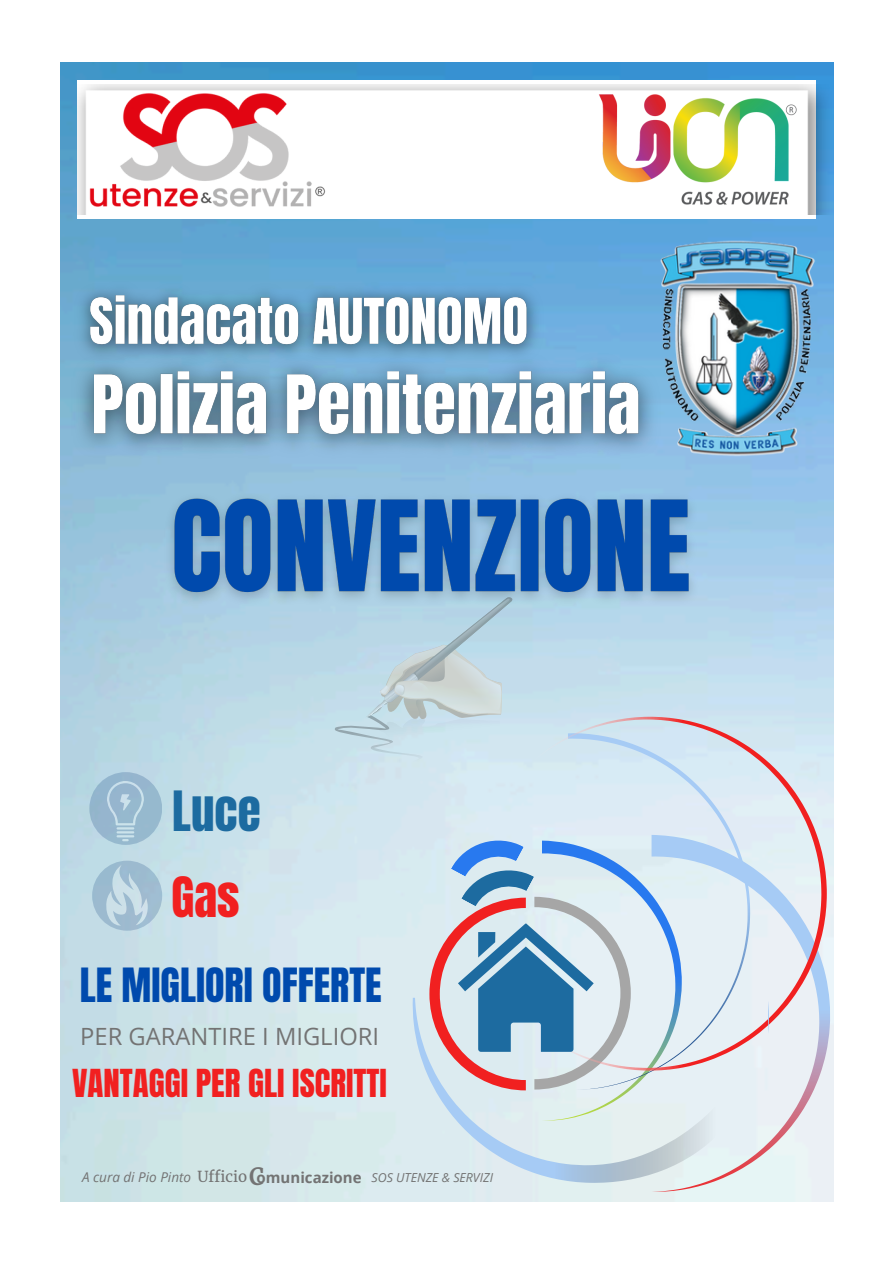
<style>
.page{position:relative;width:894px;height:1264px;background:#fff}
.page>*{position:absolute;margin:0;border:0;box-sizing:border-box;transform-origin:0 0}
.t1{font:47.1px "Anton";color:#1d6ba0}
.t2{font:47.1px "Anton";color:#f12020}
.t3{font:40.05px "Anton";color:#004aad}
.t4{font:32.85px "Anton";color:#f12020}
.t5{font:30.9px "Merriweather";color:#737373}
.t6{font:23.7px "Open Sans";color:#737373}
.t7{font:700 15px "Open Sans";color:#737373}
.t8{font:15px "Merriweather";color:#737373}
.t9{font:italic 13.5px "Open Sans";color:#737373}
.t10{font:italic 12.45px "Open Sans";color:#737373}
</style>
<div class="page">
<img style="left:60px;top:62px;width:773px;height:1139px">
<img style="left:612px;top:236px;width:222px;height:236px">
<div style="left:89px;top:772px;width:73px;height:73px;background:#96b5ce;border-radius:50%"></div>
<svg style="left:107px;top:781px;width:37px;height:60px"></svg>
<div style="left:92px;top:860px;width:70px;height:70px;background:#9cbacf;border-radius:50%"></div>
<svg style="left:106px;top:864px;width:42px;height:62px"></svg>
<svg style="left:651px;top:834px;width:179px;height:357px;background:#e5e6eb"></svg>
<svg style="left:473px;top:716px;width:353px;height:354px;background:#d9e2ed"></svg>
<svg style="left:412px;top:997px;width:356px;height:185px;background:#dbe5ec"></svg>
<svg style="left:429px;top:821px;width:252px;height:299px;background:#bacbdb"></svg>
<div style="left:77px;top:80px;width:738px;height:139px;background:#fff"></div>
<img style="left:77px;top:84px;width:755px;height:131px">
<svg style="left:332px;top:626px;width:182px;height:137px;background:#c3d9e2"></svg>
<img style="left:156px;top:470px;width:551px;height:156px">
<img style="left:67px;top:275px;width:483px;height:68px">
<img style="left:65px;top:343px;width:603px;height:124px">
<p class="t1" style="left:172px;top:777px;width:90px">Luce</p>
<p class="t2" style="left:171px;top:863px;width:70px">Gas</p>
<h4 class="t3" style="left:80px;top:956px;width:303px">LE MIGLIORI OFFERTE</h4>
<p class="t6" style="left:80px;top:1019px;width:300px">PER GARANTIRE I MIGLIORI</p>
<p class="t4" style="left:72px;top:1059px;width:316px">VANTAGGI PER GLI ISCRITTI</p>
<p class="t9" style="left:82px;top:1167px;width:110px">A cura di Pio Pinto</p>
<p class="t8" style="left:197px;top:1167px;width:51px">Ufficio</p>
<p class="t5" style="left:248px;top:1154px;width:17px">c</p>
<p class="t7" style="left:256px;top:1166px;width:106px">omunicazione</p>
<h4 class="t10" style="left:371px;top:1168px;width:123px">SOS UTENZE &amp; SERVIZI</h4>
</div>
